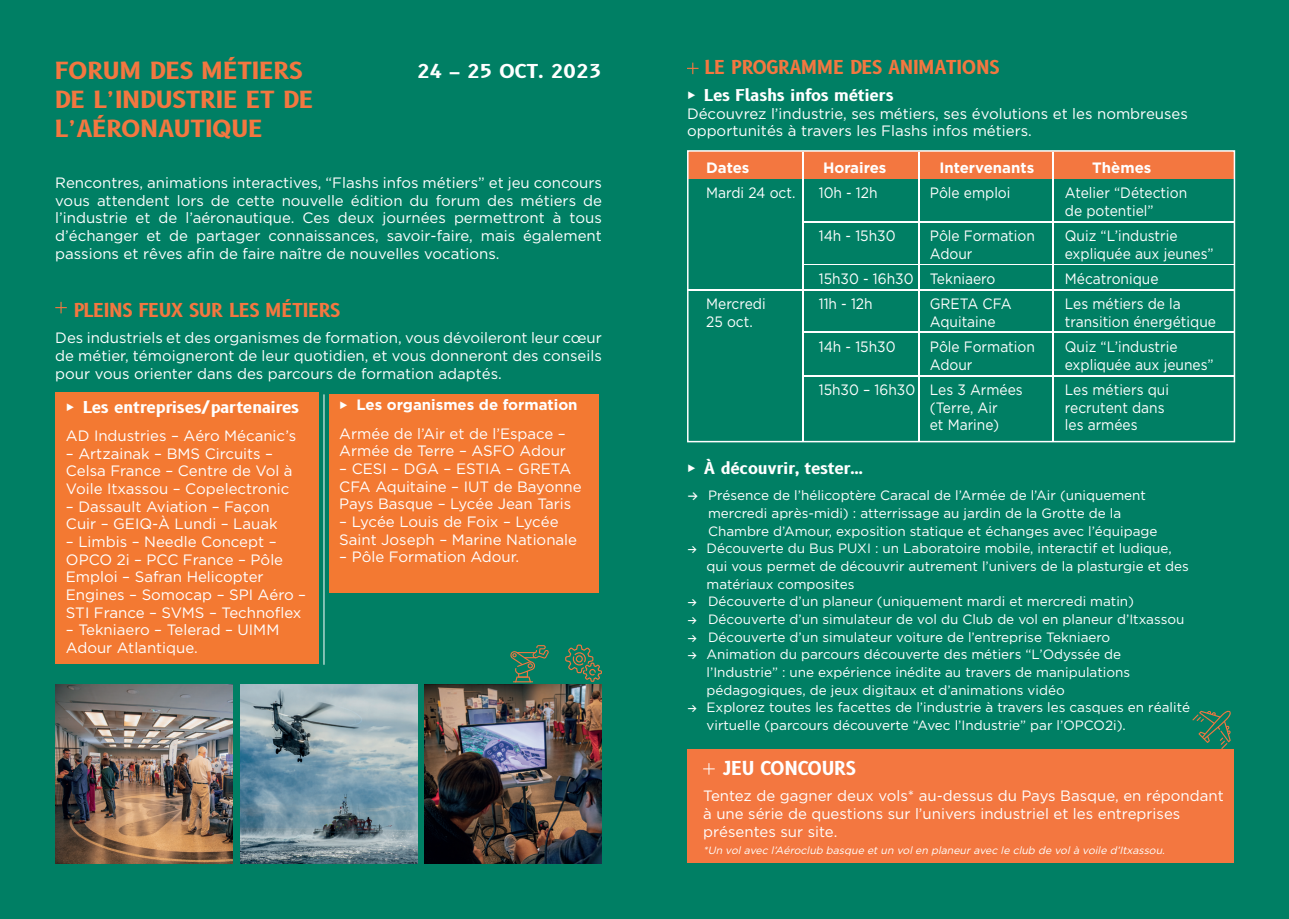
<style>
.page{position:relative;width:1289px;height:919px;background:#fff}
.page>*{position:absolute;margin:0;border:0;box-sizing:border-box;transform-origin:0 0}
.t1{font:700 23.1px/28.8px "B612";color:#f37740;scale:1.04 1}
.t2{font:700 18.75px "B612";color:#f37740;scale:.95 1}
.t3{font:700 18.75px "B612";color:#fff;scale:1.04 1}
.t4{font:700 18.75px "B612";color:#fff;scale:.95 1}
.t5{font:700 15.9px "B612";color:#fff;scale:1.04 1}
.t6{font:15px/17.7px "Gotham";color:#fff}
.t7{font:15px/17.7px "Gotham";color:#fff;scale:.92 1}
.t8{font:700 15px "Gotham";color:#fff}
.t9{font:13.5px/17.7px "Gotham";color:#fff}
.t10{font:italic 10.5px "Gotham";color:#fff}
.s1{font-family:"Wigrum";font-weight:400;font-size:15px}
.s2{font-family:"Wigrum"}
.s3{font-weight:700}
.s4{font-family:"Wigrum";font-size:15px}
</style>
<div class="page">
<div style="left:644px;top:0;width:644px;height:918px;background:#007f64"></div>
<div style="left:0;top:0;width:644px;height:918px;background:#007f64"></div>
<svg style="left:687px;top:63px;width:11px;height:11px"></svg>
<hr style="left:323px;top:394px;width:1px;height:270px;background:#fff">
<svg style="left:55px;top:302px;width:12px;height:11px"></svg>
<img style="left:425px;top:684px;width:177px;height:179px">
<img style="left:240px;top:684px;width:177px;height:179px">
<img style="left:55px;top:684px;width:177px;height:179px">
<div style="left:687px;top:749px;width:546px;height:113px;background:#f37740"></div>
<svg style="left:703px;top:763px;width:11px;height:11px"></svg>
<div style="left:687px;top:151px;width:547px;height:27px;background:#f37740"></div>
<div style="left:687px;top:150px;width:548px;height:292px;border:2px solid #fff"></div>
<hr style="left:803px;top:152px;width:1px;height:289px;background:#fff">
<hr style="left:918px;top:152px;width:2px;height:289px;background:#fff">
<hr style="left:1052px;top:152px;width:1px;height:289px;background:#fff">
<hr style="left:803px;top:375px;width:430px;height:1px;background:#fff">
<hr style="left:803px;top:221px;width:430px;height:1px;background:#fff">
<hr style="left:803px;top:264px;width:430px;height:1px;background:#fff">
<hr style="left:687px;top:289px;width:546px;height:2px;background:#fff">
<hr style="left:803px;top:332px;width:430px;height:1px;background:#fff">
<svg style="left:565px;top:644px;width:37px;height:37px"></svg>
<svg style="left:510px;top:645px;width:39px;height:37px"></svg>
<svg style="left:1192px;top:710px;width:39px;height:39px"></svg>
<div style="left:55px;top:392px;width:264px;height:271px;background:#f37932"></div>
<div style="left:330px;top:393px;width:268px;height:199px;background:#f37932"></div>
<h1 class="t1" style="left:55px;top:58px;width:250px">FORUM DES MÉTIERS<br>DE L’INDUSTRIE ET DE<br>L’AÉRONAUTIQUE</h1>
<p class="t6" style="left:55px;top:174px;width:548px;text-align:justify">Rencontres, animations interactives, “Flashs infos métiers” et jeu concours vous attendent lors de cette nouvelle édition du forum des métiers de l’industrie et de l’aéronautique. Ces deux journées permettront à tous d’échanger et de partager connaissances, savoir-faire, mais également passions et rêves afin de faire naître de nouvelles vocations.</p>
<p class="t3" style="left:417px;top:60px;width:179px">24 – 25 OCT. 2023</p>
<p class="t2" style="left:74px;top:298px;width:282px">PLEINS FEUX SUR LES MÉTIERS</p>
<p class="t6" style="left:55px;top:329px;width:548px;text-align:justify">Des industriels et des organismes de formation, vous dévoileront leur cœur de métier, témoigneront de leur quotidien, et vous donneront des conseils pour vous orienter dans des parcours de formation adaptés.</p>
<p class="t5" style="left:66px;top:397px;width:225px"><span class="s1">▸</span> Les entreprises/partenaires</p>
<p class="t6" style="left:66px;top:426px;width:232px">AD Industries – Aéro Mécanic’s</p>
<p class="t6" style="left:66px;top:444px;width:228px">– Artzainak – BMS Circuits –<br>Celsa France – Centre de Vol à<br>Voile Itxassou – Copelectronic</p>
<p class="t6" style="left:66px;top:497px;width:213px">– Dassault Aviation – Façon<br>Cuir – GEIQ-À Lundi – Lauak</p>
<p class="t6" style="left:66px;top:532px;width:242px">– Limbis – Needle Concept –<br>OPCO 2i – PCC France – Pôle<br>Emploi – Safran Helicopter<br>Engines – Somocap – SPI Aéro –<br>STI France – SVMS – Technoflex</p>
<p class="t6" style="left:66px;top:621px;width:215px">– Tekniaero – Telerad – UIMM<br>Adour Atlantique.</p>
<p class="t6" style="left:339px;top:390px;width:240px;line-height:28.2px"><span class="s2">▸</span> <span class="s3">Les organismes de formation<br></span>Armée de l’Air et de l’Espace –</p>
<p class="t6" style="left:339px;top:442px;width:228px">Armée de Terre – ASFO Adour</p>
<p class="t6" style="left:339px;top:459px;width:244px">– CESI – DGA – ESTIA – GRETA<br>CFA Aquitaine – IUT de Bayonne<br>Pays Basque – Lycée Jean Taris</p>
<p class="t6" style="left:339px;top:512px;width:239px">– Lycée Louis de Foix – Lycée<br>Saint Joseph – Marine Nationale</p>
<p class="t6" style="left:339px;top:548px;width:181px">– Pôle Formation Adour.</p>
<p class="t2" style="left:704px;top:56px;width:312px">LE PROGRAMME DES ANIMATIONS</p>
<p class="t5" style="left:687px;top:85px;width:200px"><span class="s1">▸</span> Les Flashs infos métiers</p>
<p class="t6" style="left:687px;top:104px;width:502px">Découvrez l’industrie, ses métiers, ses évolutions et les nombreuses opportunités à travers les Flashs infos métiers.</p>
<p class="t8" style="left:706px;top:158px;width:45px">Dates</p>
<p class="t8" style="left:823px;top:158px;width:65px">Horaires</p>
<p class="t8" style="left:939px;top:158px;width:96px">Intervenants</p>
<p class="t8" style="left:1092px;top:158px;width:61px">Thèmes</p>
<p class="t7" style="left:706px;top:184px;width:99px">Mardi 24 oct.</p>
<p class="t7" style="left:818px;top:184px;width:66px">10h - 12h</p>
<p class="t7" style="left:929px;top:184px;width:89px">Pôle emploi</p>
<p class="t7" style="left:1064px;top:184px;width:134px">Atelier “Détection de potentiel”</p>
<p class="t7" style="left:818px;top:227px;width:85px">14h - 15h30</p>
<p class="t7" style="left:929px;top:227px;width:116px">Pôle Formation</p>
<p class="t7" style="left:1064px;top:227px;width:124px">Quiz “L’industrie</p>
<p class="t7" style="left:929px;top:244px;width:48px">Adour</p>
<p class="t7" style="left:1064px;top:244px;width:163px">expliquée aux jeunes”</p>
<p class="t7" style="left:818px;top:269px;width:194px">15h30 - 16h30 Tekniaero</p>
<p class="t7" style="left:1064px;top:269px;width:103px">Mécatronique</p>
<p class="t7" style="left:706px;top:295px;width:66px">Mercredi</p>
<p class="t7" style="left:818px;top:295px;width:60px">11h - 12h</p>
<p class="t7" style="left:929px;top:295px;width:90px">GRETA CFA</p>
<p class="t7" style="left:1064px;top:295px;width:128px">Les métiers de la</p>
<p class="t7" style="left:706px;top:312px;width:52px">25 oct.</p>
<p class="t7" style="left:929px;top:312px;width:73px">Aquitaine</p>
<p class="t7" style="left:1064px;top:312px;width:166px">transition énergétique</p>
<p class="t7" style="left:818px;top:337px;width:85px">14h - 15h30</p>
<p class="t7" style="left:929px;top:337px;width:116px">Pôle Formation</p>
<p class="t7" style="left:1064px;top:337px;width:124px">Quiz “L’industrie</p>
<p class="t7" style="left:929px;top:355px;width:48px">Adour</p>
<p class="t7" style="left:1064px;top:355px;width:163px">expliquée aux jeunes”</p>
<p class="t7" style="left:818px;top:380px;width:223px">15h30 – 16h30 Les 3 Armées</p>
<p class="t7" style="left:1064px;top:380px;width:115px">Les métiers qui</p>
<p class="t7" style="left:929px;top:398px;width:75px">(Terre, Air</p>
<p class="t7" style="left:1064px;top:398px;width:110px">recrutent dans</p>
<p class="t7" style="left:929px;top:416px;width:77px">et Marine)</p>
<p class="t7" style="left:1064px;top:416px;width:81px">les armées</p>
<p class="t5" style="left:687px;top:458px;width:170px"><span class="s1">▸</span> À découvrir, tester…</p>
<p class="t9" style="left:708px;top:486px;width:451px;text-indent:-21px"><span class="s4">→</span> Présence de l’hélicoptère Caracal de l’Armée de l’Air (uniquement mercredi après-midi) : atterrissage au jardin de la Grotte de la<br>Chambre d’Amour, exposition statique et échanges avec l’équipage</p>
<p class="t9" style="left:706px;top:539px;width:484px;text-indent:-19px"><span class="s2">→</span> Découverte du Bus PUXI : un Laboratoire mobile, interactif et ludique, qui vous permet de découvrir autrement l’univers de la plasturgie et des matériaux composites</p>
<p class="t9" style="left:687px;top:592px;width:448px"><span class="s2">→</span> Découverte d’un planeur (uniquement mardi et mercredi matin)</p>
<p class="t9" style="left:687px;top:610px;width:499px"><span class="s2">→</span> Découverte d’un simulateur de vol du Club de vol en planeur d’Itxassou</p>
<p class="t9" style="left:687px;top:627px;width:425px"><span class="s2">→</span> Découverte d’un simulateur voiture de l’entreprise Tekniaero</p>
<p class="t9" style="left:706px;top:645px;width:425px;text-indent:-19px"><span class="s2">→</span> Animation du parcours découverte des métiers “L’Odyssée de l’Industrie” : une expérience inédite au travers de manipulations pédagogiques, de jeux digitaux et d’animations vidéo</p>
<p class="t9" style="left:706px;top:698px;width:485px;text-indent:-19px"><span class="s2">→</span> Explorez toutes les facettes de l’industrie à travers les casques en réalité virtuelle (parcours découverte “Avec l’Industrie” par l’OPCO2i).</p>
<p class="t4" style="left:723px;top:756px;width:141px">JEU CONCOURS</p>
<p class="t6" style="left:703px;top:786px;width:522px">Tentez de gagner deux vols* au-dessus du Pays Basque, en répondant à une série de questions sur l’univers industriel et les entreprises présentes sur site.</p>
<p class="t10" style="left:703px;top:844px;width:465px">*Un vol avec l’Aéroclub basque et un vol en planeur avec le club de vol à voile d’Itxassou.</p>
</div>
